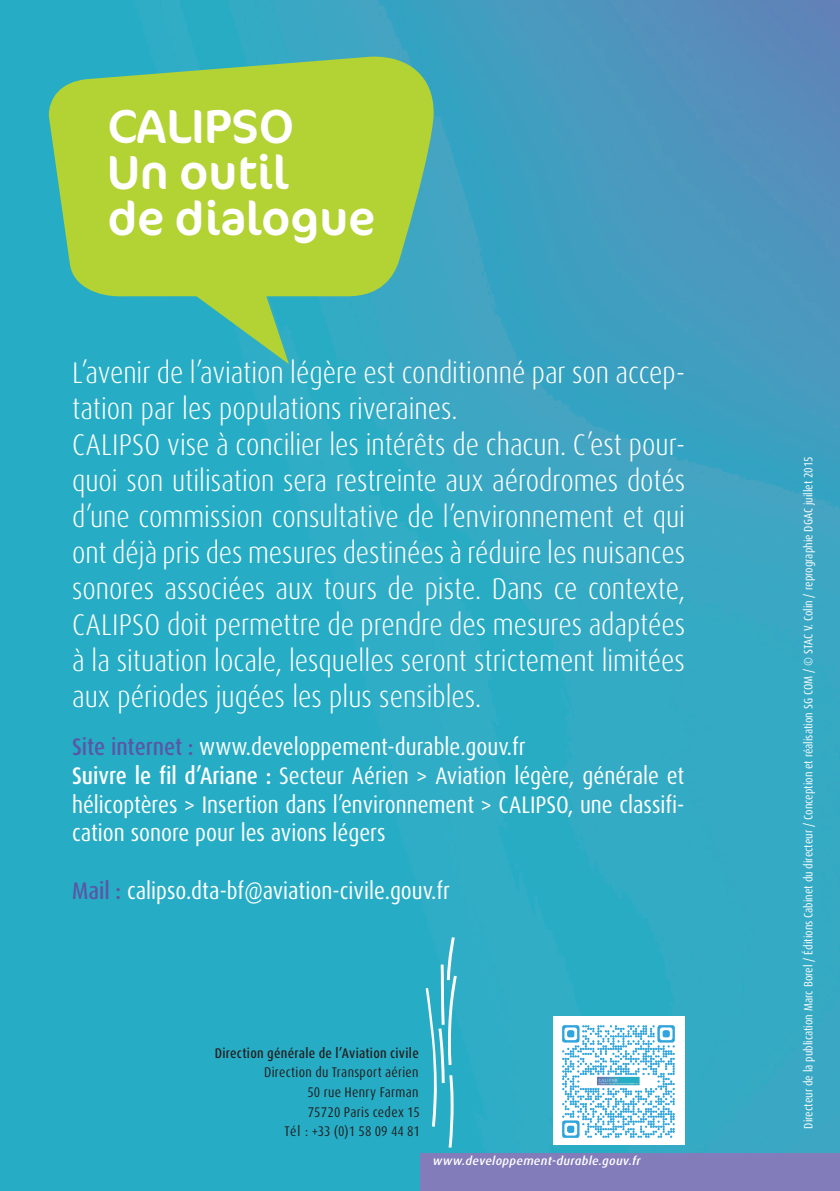
<style>
.page{position:relative;width:840px;height:1191px;background:#fff}
.page>*{position:absolute;margin:0;border:0;box-sizing:border-box;transform-origin:0 0}
.t1{font:48px/46px "Cocon";color:#fff}
.t2{font:300 condensed 30px/36px "Dax OT";color:#fff}
.t3{font:condensed 24px/28.8px "Dax OT";color:#fff}
.t4{font:condensed 14px/19.6px "Dax OT";letter-spacing:.025em;color:#231f20;text-align:right}
.t5{font:500 condensed 14px "Dax OT";letter-spacing:.02em;color:#231f20}
.t6{font:condensed 12px "Dax OT";color:#fff}
.t7{font:italic 500 12px "Dax OT";letter-spacing:.025em;color:#fff}
.s1{font-weight:500;color:#5a57a5}
.s2{font-weight:500}
</style>
<div class="page">
<img style="left:0;top:0;width:839px;height:1191px">
<svg style="left:49px;top:56px;width:385px;height:308px;background:#8bc65f"></svg>
<div style="left:420px;top:1153px;width:419px;height:38px;background:#827cba"></div>
<svg style="left:425px;top:937px;width:31px;height:210px;background:#52bdd0"></svg>
<img style="left:552px;top:1015px;width:132px;height:132px">
<h1 class="t1" style="left:108px;top:105px;width:269px">CALIPSO<br>Un outil<br>de dialogue</h1>
<p class="t2" style="left:72px;top:355px;width:614px">L’avenir de l’aviation légère est conditionné par son accep&shy;tation par les populations riveraines.<br>Calipso vise à concilier les intérêts de chacun. C’est pour&shy;quoi son utilisation sera restreinte aux aérodromes dotés d’une commission consultative de l’environnement et qui ont déjà pris des mesures destinées à réduire les nuisances sonores associées aux tours de piste. Dans ce contexte, Calipso doit permettre de prendre des mesures adaptées à la situation locale, lesquelles seront strictement limitées aux périodes jugées les plus sensibles.</p>
<p class="t3" style="left:72px;top:732px;width:613px"><span class="s1">Site internet :</span> www.developpement-durable.gouv.fr<br><span class="s2">Suivre le fil d’Ariane :</span> Secteur Aérien &gt; Aviation légère, générale et hélicoptères &gt; Insertion dans l’environnement &gt; CALIPSO, une classifi&shy;cation sonore pour les avions légers</p>
<p class="t3" style="left:72px;top:876px;width:379px"><span class="s1">Mail :</span> calipso.dta-bf@aviation-civile.gouv.fr</p>
<p class="t5" style="left:214px;top:1044px;width:205px">Direction générale de l’Aviation civile</p>
<p class="t4" style="left:264px;top:1063px;width:157px">Direction du Transport aérien<br>50 rue Henry Farman<br>75720 Paris cedex 15<br>Tél : +33 (0)1 58 09 44 81</p>
<p class="t7" style="left:432px;top:1154px;width:209px">www.developpement-durable.gouv.fr</p>
<p class="t6" style="left:800px;top:1128px;width:674px;rotate:-90deg">Directeur de la publication Marc Borel / Éditions Cabinet du directeur / Conception et réalisation SG COM / © STAC V. Colin / reprographie DGAC juillet 2015</p>
</div>
